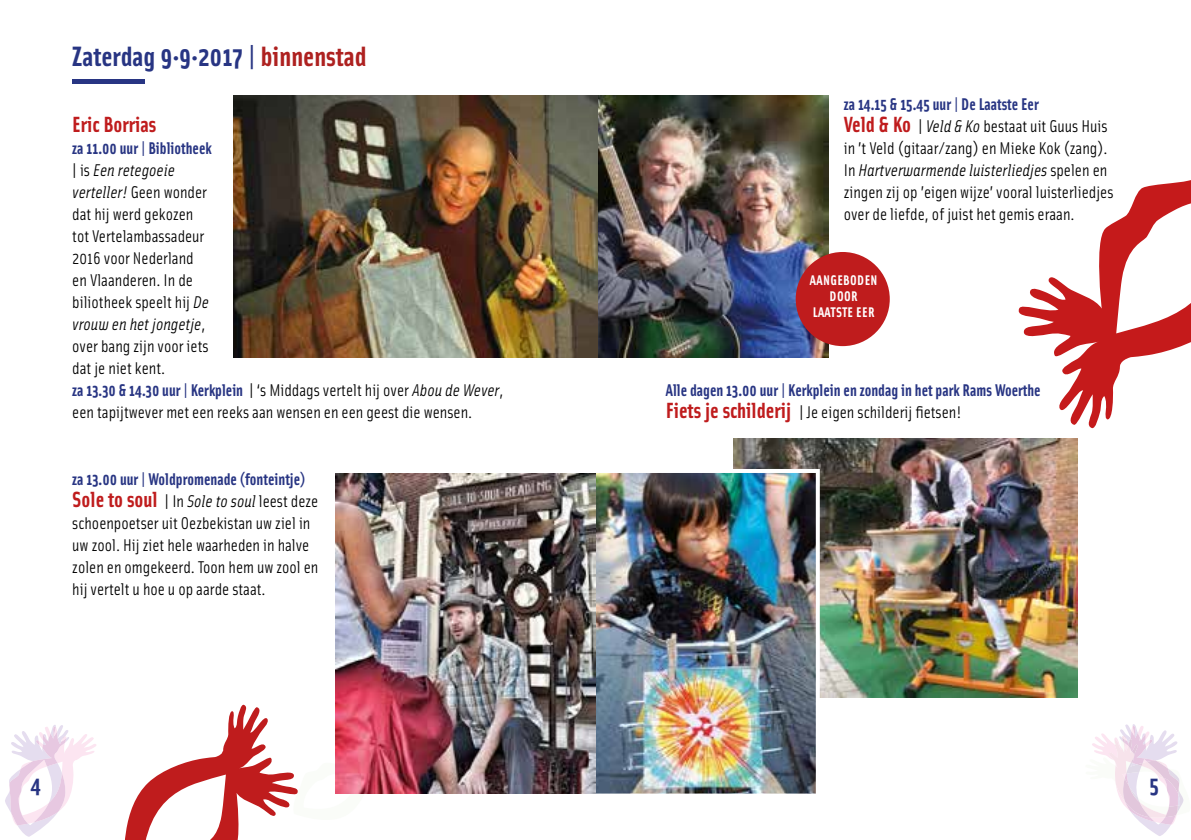
<style>
.page{position:relative;width:1191px;height:840px;background:#fff}
.page>*{position:absolute;margin:0;border:0;box-sizing:border-box;transform-origin:0 0}
.t1{font:700 28px "Solex";color:#283583}
.t2{font:700 24px "Solex";color:#283583}
.t3{font:700 22px "Solex";color:#bf1c1d}
.t4{font:17px/22px "Solex";color:#000}
.t5{font:700 17px/22px "Solex";color:#283583;scale:.95 1}
.t6{font:700 14px/16px "Solex";color:#fff;text-align:center}
.s1{color:#ae2120}
.s2{font-weight:700;color:#283583}
.s3{font-style:italic}
.s4{font-weight:700;font-size:22px;color:#bf1c1d}
.s5{font-size:22px;color:#bf1c1d}
.s6{font-weight:400;color:#000}
</style>
<div class="page">
<svg style="left:1092px;top:724px;width:92px;height:111px"></svg>
<svg style="left:5px;top:725px;width:91px;height:111px"></svg>
<img style="left:734px;top:438px;width:343px;height:259px">
<img style="left:587px;top:468px;width:233px;height:326px">
<hr style="left:72px;top:79px;width:72px;height:4px;background:#283583">
<svg style="left:1018px;top:180px;width:173px;height:248px"></svg>
<svg style="left:125px;top:704px;width:274px;height:135px"></svg>
<img style="left:598px;top:95px;width:230px;height:262px">
<img style="left:336px;top:473px;width:259px;height:320px">
<img style="left:234px;top:95px;width:364px;height:262px">
<div style="left:795px;top:252px;width:94px;height:94px;background:#bf1c1d;border-radius:50%"></div>
<h1 class="t1" style="left:72px;top:44px;width:296px">Zaterdag 9·9·2017 | <span class="s1">binnenstad</span></h1>
<p class="t3" style="left:72px;top:115px;width:86px">Eric Borrias</p>
<p class="t4" style="left:72px;top:138px;width:433px"><span class="s2">za 11.00 uur | Bibliotheek<br></span>| is <span class="s3">Een retegoeie<br>verteller!</span> Geen wonder<br>dat hij werd gekozen<br>tot Vertelambassadeur<br>2016 voor Nederland<br>en Vlaanderen. In de<br>biliotheek speelt hij <span class="s3">De<br>vrouw en het jongetje</span>,<br>over bang zijn voor iets<br>dat je niet kent.<br><span class="s2">za 13.30 &amp; 14.30 uur | Kerkplein</span> | ‘s Middags vertelt hij over <span class="s3">Abou de Wever</span>, een tapijtwever met een reeks aan wensen en een geest die wensen.</p>
<p class="t4" style="left:72px;top:468px;width:248px"><span class="s2">za 13.00 uur | Woldpromenade (fonteintje)<br></span><span class="s4">Sole to soul</span> | In <span class="s3">Sole to soul</span> leest deze schoenpoetser uit Oezbekistan uw ziel in uw zool. Hij ziet hele waarheden in halve zolen en omgekeerd. Toon hem uw zool en hij vertelt u hoe u op aarde staat.</p>
<p class="t4" style="left:843px;top:94px;width:271px"><span class="s2">za 14.15 &amp; 15.45 uur | De Laatste Eer<br></span><span class="s4">Veld &amp; Ko</span> | <span class="s3">Veld &amp; Ko</span> bestaat uit Guus Huis in ’t Veld (gitaar/zang) en Mieke Kok (zang).<br>In <span class="s3">Hartverwarmende luisterliedjes</span> spelen en zingen zij op ’eigen wijze’ vooral luisterliedjes over de liefde, of juist het gemis eraan.</p>
<p class="t6" style="left:810px;top:272px;width:69px">AANGEBODEN<br>DOOR<br>LAATSTE EER</p>
<p class="t5" style="left:666px;top:380px;width:396px">Alle dagen 13.00 uur | Kerkplein en zondag in het park Rams Woerthe<br><span class="s5">Fiets je schilderij</span> <span class="s6">| Je eigen schilderij fietsen!</span></p>
<h2 class="t2" style="left:31px;top:773px;width:12px">4</h2>
<h2 class="t2" style="left:1149px;top:773px;width:11px">5</h2>
</div>
